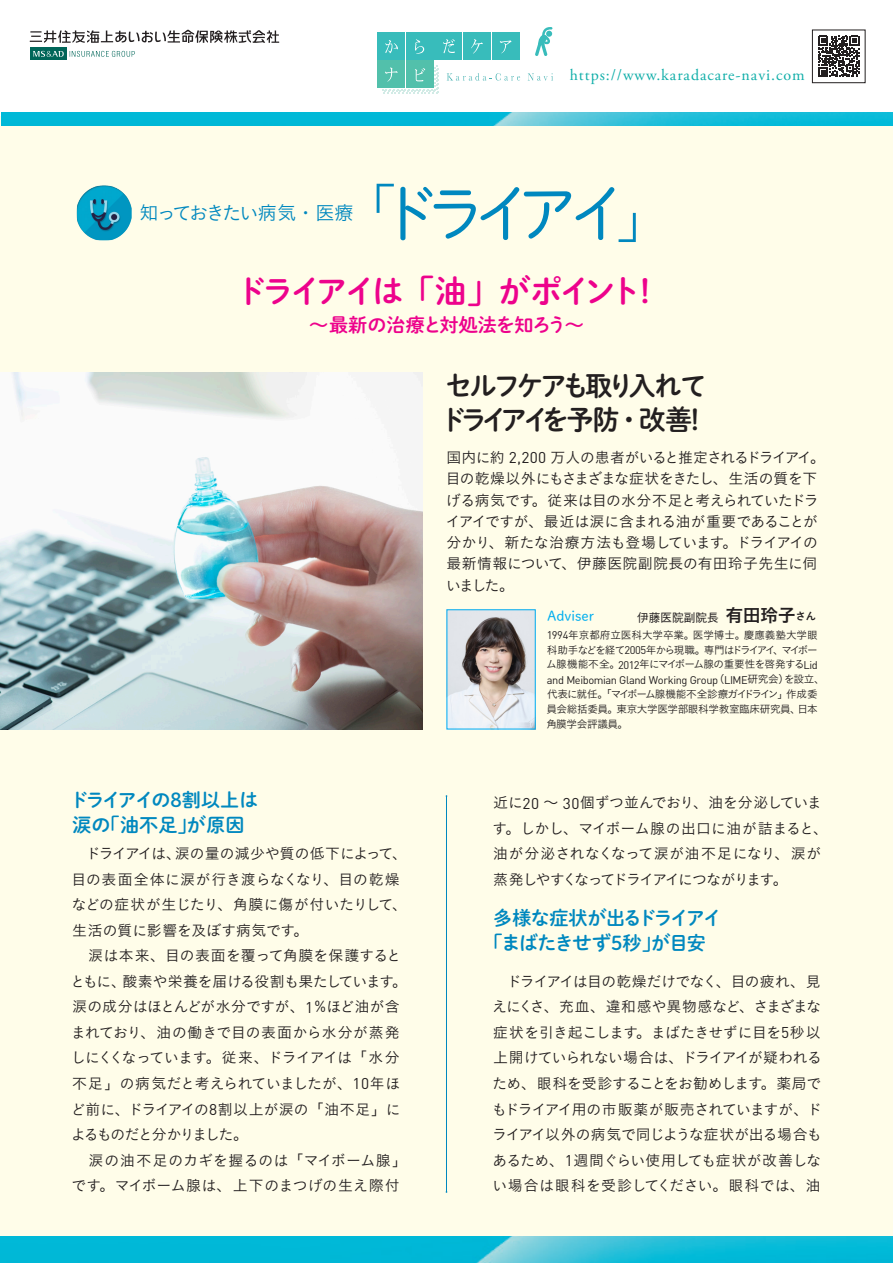
<style>
.page{position:relative;width:893px;height:1263px;background:#fff}
.page>*{position:absolute;margin:0;border:0;box-sizing:border-box;transform-origin:0 0}
.t1{font:63.75px "Shuei M Go Std L";letter-spacing:-.255em;color:#0088bf}
.t2{font:31.95px "Shuei M Go Std B";letter-spacing:-.14em;color:#ed028c}
.t3{font:27.6px "Shuei M Go Std B";letter-spacing:-.205em;color:#231f20}
.t4{font:27.6px "Shuei M Go Std B";letter-spacing:-.14em;color:#231f20}
.小見出し2{font:19.2px/24.5px "Shuei M Go Std B";letter-spacing:-.06em;color:#0088bf}
.小見出し2-2{font:19.2px/24.5px "Shuei M Go Std B";color:#0088bf}
.t5{font:19.2px "Shuei M Go Std B";letter-spacing:-.02em;color:#ed028c}
.t6{font:19.2px "Koburina Go Std N W3";letter-spacing:-.105em;color:#0088bf}
.t7{font:18px "Koburina Go Std N W6";color:#231f20}
.t8{font:15.9px "Adobe Garamond Pro";letter-spacing:.06em;color:#10aea9}
.本文{font:14.85px/25.5px "Koburina Go Std N W3";letter-spacing:-.02em;color:#231f20}
.本文-2{font:14.85px/25.5px "Koburina Go Std N W3";letter-spacing:-.04em;color:#231f20}
.本文-3{font:14.85px/25.5px "Koburina Go Std N W3";color:#231f20}
.本文-4{font:14.85px/25.5px "Koburina Go Std N W3";letter-spacing:.015em;color:#231f20}
.t9{font:13.8px "Shuei M Go Std L";color:#00aeef}
.t10{font:500 11.7px "Gothic BBB Pr 6 N";color:#231f20}
.t11{font:11.1px "DIN Pro";letter-spacing:-.04em;color:#231f20}
.t12{font:10.65px/14.9px "Koburina Go Std N W3";letter-spacing:-.055em;color:#231f20;text-align:justify}
.s1{font-family:"Koburina Go Std N W1"}
.s2{font-family:"DIN Pro";font-size:15.45px}
.s3{font-size:10.35px}
.s4{font-family:"DIN Pro";font-size:11.1px}
.s5{font-family:"Koburina Go Std N W3";font-size:10.65px}
</style>
<div class="page">
<div style="left:0;top:116px;width:893px;height:1136px;background:#fffde9"></div>
<img style="left:0;top:1236px;width:893px;height:27px">
<img style="left:1px;top:113px;width:892px;height:12px">
<hr style="left:446px;top:796px;width:1px;height:396px;background:#0088bf">
<svg style="left:535px;top:27px;width:17px;height:29px"></svg>
<div style="left:377px;top:32px;width:28px;height:27px;background:#38bcbb"></div>
<div style="left:406px;top:32px;width:27px;height:27px;background:#38bcbb"></div>
<div style="left:377px;top:61px;width:28px;height:27px;background:#52c0ab"></div>
<div style="left:406px;top:61px;width:27px;height:27px;background:#52c0ab"></div>
<div style="left:435px;top:32px;width:27px;height:27px;background:#38bcbb"></div>
<div style="left:463px;top:32px;width:28px;height:27px;background:#38bcbb"></div>
<div style="left:492px;top:32px;width:27px;height:27px;background:#38bcbb"></div>
<svg style="left:447px;top:73px;width:73px;height:8px"></svg>
<svg style="left:528px;top:73px;width:25px;height:8px"></svg>
<svg style="left:385px;top:40px;width:13px;height:13px"></svg>
<svg style="left:415px;top:39px;width:9px;height:15px"></svg>
<svg style="left:443px;top:39px;width:12px;height:14px"></svg>
<svg style="left:471px;top:39px;width:12px;height:15px"></svg>
<svg style="left:500px;top:40px;width:11px;height:13px"></svg>
<svg style="left:382px;top:66px;width:56px;height:27px"></svg>
<img style="left:77px;top:185px;width:55px;height:55px">
<svg style="left:70px;top:51px;width:65px;height:6px"></svg>
<div style="left:30px;top:48px;width:36px;height:12px;background:#006659"></div>
<svg style="left:33px;top:51px;width:31px;height:6px"></svg>
<svg style="left:30px;top:30px;width:249px;height:13px"></svg>
<img style="left:0;top:372px;width:422px;height:357px">
<img style="left:449px;top:611px;width:84px;height:116px">
<svg style="left:818px;top:36px;width:41px;height:41px"></svg>
<div style="left:812px;top:30px;width:53px;height:53px;border:1px solid #231f20"></div>
<p class="t8" style="left:570px;top:65px;width:236px">https://www.karadacare-navi.com</p>
<p class="t6" style="left:139px;top:198px;width:216px">知っておきたい病気・医療</p>
<p class="t1" style="left:334px;top:167px;width:347px"><span class="s1">「</span>ドライアイ<span class="s1">」</span></p>
<p class="t2" style="left:235px;top:267px;width:427px">ドライアイは「油」がポイント！</p>
<p class="t5" style="left:309px;top:311px;width:276px">～最新の治療と対処法を知ろう～</p>
<p class="t4" style="left:445px;top:366px;width:263px">セルフケアも取り入れて</p>
<p class="t3" style="left:439px;top:400px;width:271px">ドライアイを予防・改善！</p>
<p class="本文" style="left:446px;top:447px;width:381px;line-height:21.3px">国内に約 <span class="s2">2,200</span> 万人の患者がいると推定されるドライアイ。目の乾燥以外にもさまざまな症状をきたし、生活の質を下げる病気です。従来は目の水分不足と考えられていたドライアイですが、最近は涙に含まれる油が重要であることが分かり、新たな治療方法も登場しています。ドライアイの最新情報について、伊藤医院副院長の有田玲子先生に伺いました。</p>
<p class="t9" style="left:547px;top:606px;width:49px">Adviser</p>
<p class="t10" style="left:637px;top:608px;width:83px">伊藤医院副院長</p>
<p class="t7" style="left:725px;top:601px;width:92px">有田玲子<span class="s3">さん</span></p>
<p class="小見出し2-2" style="left:69px;top:787px;width:190px">ドライアイの8割以上は涙の「油不足」が原因</p>
<p class="本文-3" style="left:71px;top:841px;width:337px">　ドライアイは、涙の量の減少や質の低下によって、目の表面全体に涙が行き渡らなくなり、目の乾燥などの症状が生じたり、角膜に傷が付いたりして、生活の質に影響を及ぼす病気です。</p>
<p class="本文" style="left:71px;top:943px;width:338px">　涙は本来、目の表面を覆って角膜を保護するとともに、酸素や栄養を届ける役割も果たしています。涙の成分はほとんどが水分ですが、<span class="s2">1</span>％ほど油が含まれており、油の働きで目の表面から水分が蒸発しにくくなっています。従来、ドライアイは「水分不足」の病気だと考えられていましたが、<span class="s2">10</span>年ほど前に、ドライアイの<span class="s2">8</span>割以上が涙の「油不足」によるものだと分かりました。</p>
<p class="本文-4" style="left:72px;top:1147px;width:337px">　涙の油不足のカギを握るのは「マイボーム腺」です。マイボーム腺は、上下のまつげの生え際付</p>
<p class="t12" style="left:546px;top:627px;width:273px"><span class="s4">1994</span>年京都府立医科大学卒業。医学博士。慶應義塾大学眼科助手などを経て<span class="s4">2005</span>年から現職。専門はドライアイ、マイボーム腺機能不全。<span class="s4">2012</span>年にマイボーム腺の重要性を啓発する<span class="s4">Lid</span></p>
<p class="t11" style="left:547px;top:672px;width:279px">and Meibomian Gland Working Group<span class="s5">（</span>LIME<span class="s5">研究会）を設立、</span></p>
<p class="t12" style="left:547px;top:687px;width:273px">代表に就任。「マイボーム腺機能不全診療ガイドライン」作成委員会総括委員。東京大学医学部眼科学教室臨床研究員、日本角膜学会評議員。</p>
<p class="本文-2" style="left:493px;top:790px;width:337px">近に<span class="s2">20</span> ～ <span class="s2">30</span>個ずつ並んでおり、油を分泌しています。しかし、マイボーム腺の出口に油が詰まると、油が分泌されなくなって涙が油不足になり、涙が蒸発しやすくなってドライアイにつながります。</p>
<p class="小見出し2" style="left:484px;top:905px;width:240px;text-indent:10px">多様な症状が出るドライアイ「まばたきせず5秒」が目安</p>
<p class="本文" style="left:492px;top:968px;width:332px;text-align:justify">　ドライアイは目の乾燥だけでなく、目の疲れ、見えにくさ、充血、違和感や異物感など、さまざまな症状を引き起こします。まばたきせずに目を<span class="s2">5</span>秒以上開けていられない場合は、ドライアイが疑われるため、眼科を受診することをお勧めします。薬局でもドライアイ用の市販薬が販売されていますが、ドライアイ以外の病気で同じような症状が出る場合もあるため、<span class="s2">1</span>週間ぐらい使用しても症状が改善しない場合は眼科を受診してください。眼科では、油</p>
</div>
